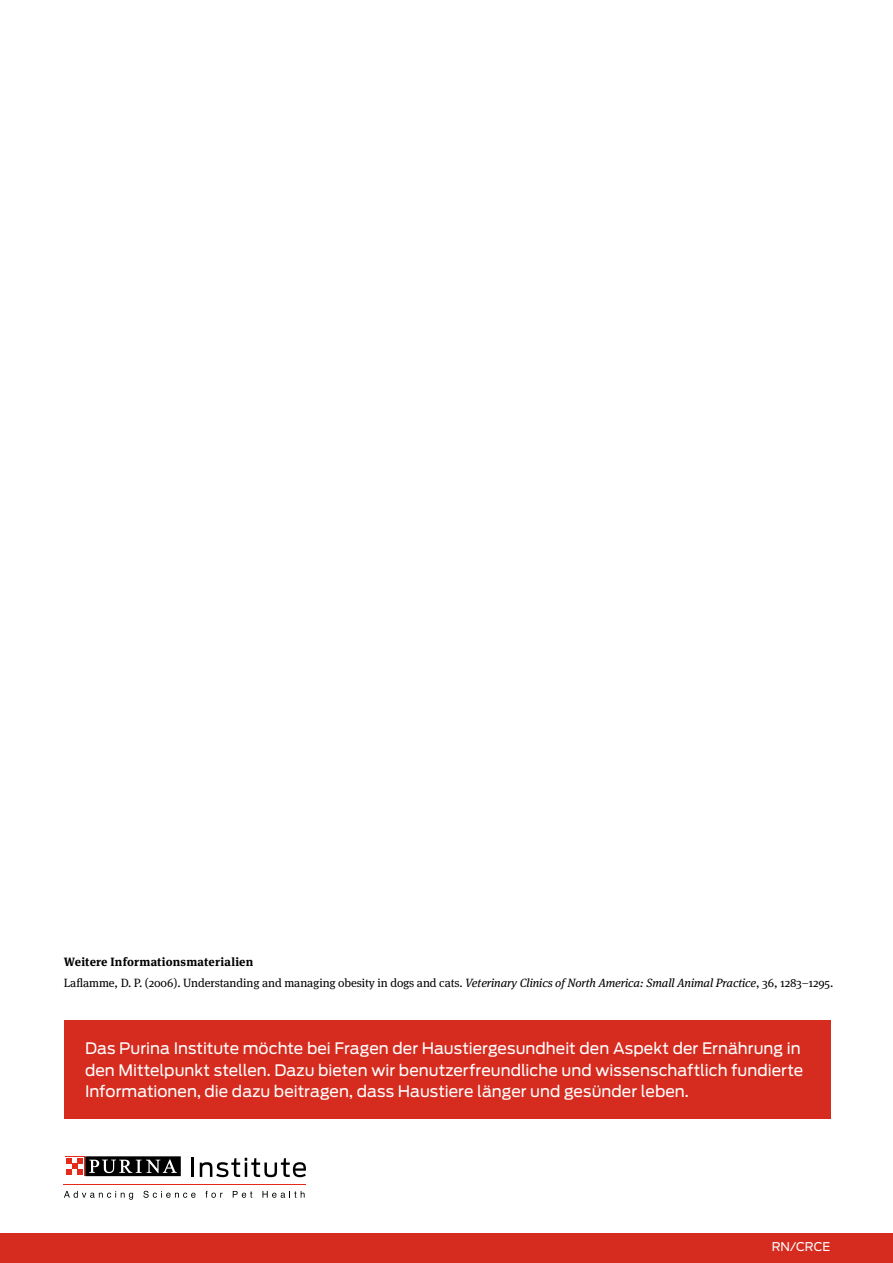
<style>
.page{position:relative;width:893px;height:1263px;background:#fff}
.page>*{position:absolute;margin:0;border:0;box-sizing:border-box;transform-origin:0 0}
.t1{font:15.75px/21.8px "Antenna";color:#fff}
.t2{font:12px/20.5px "Meta Serif Pro";letter-spacing:-.01em;color:#000}
.t3{font:12px "Antenna";letter-spacing:-.005em;color:#fff}
.s1{font-weight:700}
.s2{font-style:italic}
</style>
<div class="page">
<div style="left:0;top:1233px;width:893px;height:30px;background:#d62b1f"></div>
<hr style="left:64px;top:1184px;width:242px;height:1px;background:#e52a1b">
<svg style="left:192px;top:1158px;width:2px;height:19px"></svg>
<svg style="left:200px;top:1158px;width:106px;height:19px"></svg>
<svg style="left:64px;top:1191px;width:69px;height:9px"></svg>
<svg style="left:143px;top:1191px;width:53px;height:7px"></svg>
<svg style="left:205px;top:1191px;width:18px;height:7px"></svg>
<svg style="left:233px;top:1191px;width:19px;height:7px"></svg>
<svg style="left:262px;top:1191px;width:43px;height:7px"></svg>
<svg style="left:85px;top:1176px;width:96px;height:1px"></svg>
<svg style="left:65px;top:1156px;width:20px;height:20px"></svg>
<div style="left:85px;top:1156px;width:96px;height:20px;background:#000"></div>
<svg style="left:89px;top:1159px;width:88px;height:14px"></svg>
<div style="left:65px;top:1157px;width:19px;height:18px;background:#fff"></div>
<svg style="left:66px;top:1158px;width:17px;height:17px"></svg>
<div style="left:64px;top:1020px;width:766px;height:99px;background:#d62b1f"></div>
<p class="t2" style="left:64px;top:951px;width:771px"><span class="s1">Weitere Informationsmaterialien<br></span>Laflamme, D. P. (2006). Understanding and managing obesity in dogs and cats. <span class="s2">Veterinary Clinics of North America: Small Animal Practice</span>, 36, 1283–1295.</p>
<p class="t1" style="left:85px;top:1037px;width:720px">Das Purina Institute möchte bei Fragen der Haustiergesundheit den Aspekt der Ernährung in den Mittelpunkt stellen. Dazu bieten wir benutzerfreundliche und wissenschaftlich fundierte<br>Informationen, die dazu beitragen, dass Haustiere länger und gesünder leben.</p>
<p class="t3" style="left:772px;top:1239px;width:60px">RN/CRCE</p>
</div>
